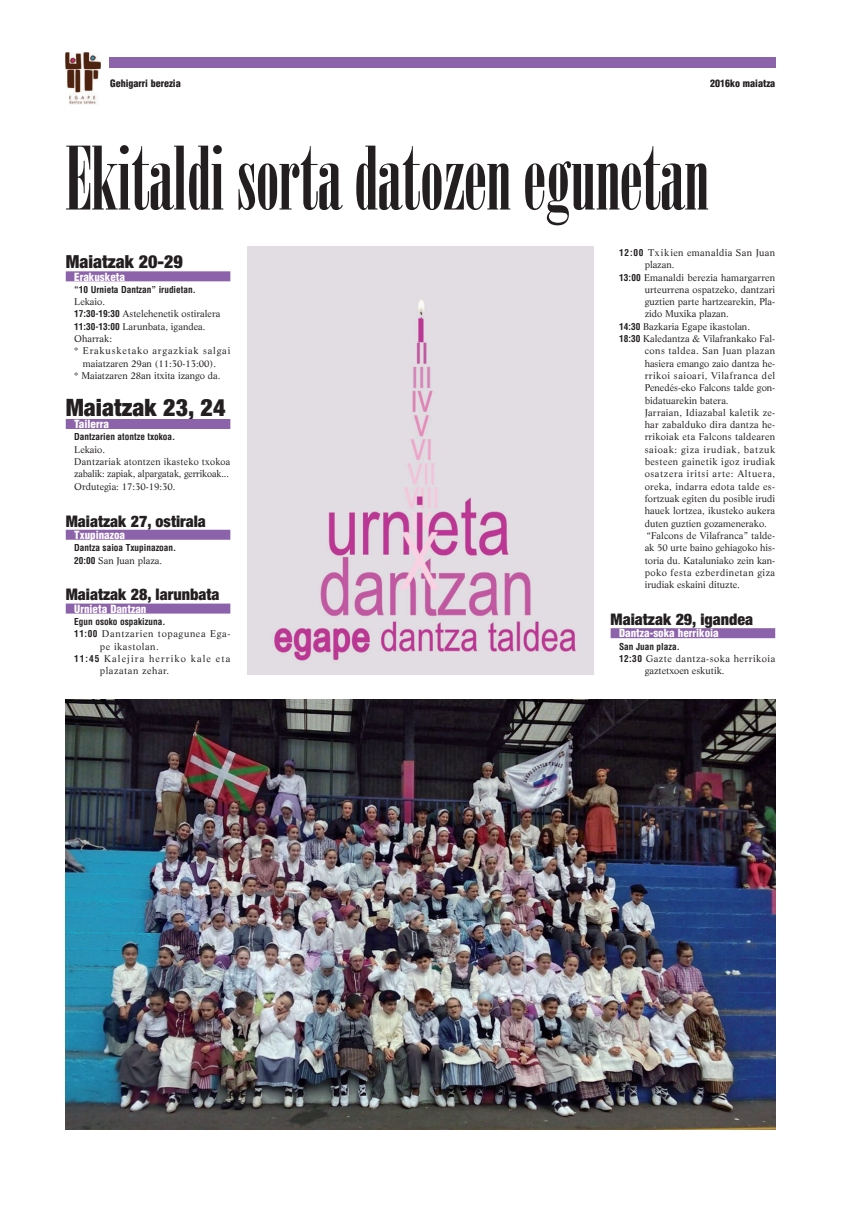
<style>
.page{position:relative;width:841px;height:1209px;background:#fff}
.page>*{position:absolute;margin:0;border:0;box-sizing:border-box;transform-origin:0 0}
.t1{font:87px "Onyx";letter-spacing:-.005em;color:#231f20}
.t2{font:900 condensed 24px "Helvetica Neue";color:#231f20}
.t3{font:900 condensed 18px "Helvetica Neue";color:#231f20}
.t4{font:900 condensed 16px "Helvetica Neue";color:#231f20}
.t5{font:900 condensed 11px "Helvetica";color:#fff}
.t6{font:900 condensed 10px "Helvetica";color:#231f20}
.t7{font:9.6px/12.3px "Life";letter-spacing:.01em;color:#231f20}
.t8{font:9.6px "Life";letter-spacing:.045em;color:#231f20}
.t9{font:9.6px/12.3px "Life";letter-spacing:.05em;color:#231f20}
.t10{font:9.6px "Life";letter-spacing:.03em;color:#231f20}
.t11{font:9.6px "Life";letter-spacing:.065em;color:#231f20}
.t12{font:9.6px "Life";letter-spacing:.085em;color:#231f20}
.t13{font:9.6px "Life";letter-spacing:.04em;color:#231f20}
.t14{font:9.6px "Life";letter-spacing:.115em;color:#231f20}
.t15{font:9.6px "Life";letter-spacing:.06em;color:#231f20}
.t16{font:9.6px "Life";letter-spacing:.055em;color:#231f20}
.t17{font:700 condensed 9.3px "Helvetica";color:#231f20}
.s1{font-family:"Helvetica";font-weight:700;font-stretch:condensed;font-size:9.3px}
</style>
<div class="page">
<div style="left:66px;top:57px;width:708px;height:10px;background:#8c62aa"></div>
<div style="left:66px;top:271px;width:164px;height:10px;background:#8c62aa"></div>
<div style="left:66px;top:419px;width:164px;height:10px;background:#8c62aa"></div>
<div style="left:66px;top:530px;width:164px;height:10px;background:#8c62aa"></div>
<div style="left:66px;top:603px;width:164px;height:10px;background:#8c62aa"></div>
<div style="left:610px;top:628px;width:164px;height:10px;background:#8c62aa"></div>
<img style="left:247px;top:247px;width:346px;height:427px">
<img style="left:66px;top:699px;width:708px;height:430px">
<div style="left:66px;top:53px;width:43px;height:52px;background:#fff"></div>
<img style="left:66px;top:53px;width:35px;height:52px">
<p class="t6" style="left:110px;top:80px;width:72px">Gehigarri berezia</p>
<p class="t6" style="left:709px;top:80px;width:66px">2016ko maiatza</p>
<h1 class="t1" style="left:66px;top:145px;width:645px">Ekitaldi sorta datozen egunetan</h1>
<h3 class="t3" style="left:66px;top:255px;width:119px">Maiatzak 20-29</h3>
<p class="t5" style="left:74px;top:272px;width:52px">Erakusketa</p>
<p class="t17" style="left:74px;top:286px;width:123px">“10 Urnieta Dantzan” irudietan.</p>
<p class="t7" style="left:74px;top:296px;width:32px">Lekaio.</p>
<p class="t7" style="left:74px;top:309px;width:147px"><span class="s1">17:30-19:30</span> Astelehenetik ostiralera</p>
<p class="t7" style="left:74px;top:321px;width:133px"><span class="s1">11:30-13:00</span> Larunbata, igandea.</p>
<p class="t7" style="left:74px;top:333px;width:39px">Oharrak:</p>
<p class="t12" style="left:74px;top:347px;width:157px">* Erakusketako argazkiak salgai</p>
<p class="t7" style="left:83px;top:358px;width:135px">maiatzaren 29an (11:30-13:00).</p>
<p class="t7" style="left:74px;top:370px;width:148px">* Maiatzaren 28an itxita izango da.</p>
<h2 class="t2" style="left:66px;top:399px;width:161px">Maiatzak 23, 24</h2>
<p class="t5" style="left:74px;top:420px;width:36px">Tailerra</p>
<p class="t17" style="left:74px;top:433px;width:102px">Dantzarien atontze txokoa.</p>
<p class="t7" style="left:74px;top:444px;width:157px">Lekaio.<br>Dantzariak atontzen ikasteko txokoa zabalik: zapiak, alpargatak, gerrikoak...<br>Ordutegia: 17:30-19:30.</p>
<h3 class="t4" style="left:66px;top:515px;width:142px">Maiatzak 27, ostirala</h3>
<p class="t5" style="left:74px;top:530px;width:52px">Txupinazoa</p>
<p class="t17" style="left:74px;top:544px;width:103px">Dantza saioa Txupinazoan.</p>
<p class="t7" style="left:74px;top:555px;width:89px"><span class="s1">20:00</span> San Juan plaza.</p>
<h3 class="t4" style="left:66px;top:589px;width:155px">Maiatzak 28, larunbata</h3>
<p class="t5" style="left:74px;top:604px;width:74px">Urnieta Dantzan</p>
<p class="t17" style="left:74px;top:618px;width:93px">Egun osoko ospakizuna.</p>
<p class="t11" style="left:74px;top:630px;width:157px"><span class="s1">11:00</span> Dantzarien topagunea Ega-</p>
<p class="t16" style="left:100px;top:642px;width:60px">pe ikastolan.</p>
<p class="t14" style="left:74px;top:654px;width:157px"><span class="s1">11:45</span> Kalejira herriko kale eta</p>
<p class="t16" style="left:100px;top:667px;width:71px">plazatan zehar.</p>
<p class="t13" style="left:618px;top:249px;width:157px"><span class="s1">12:00</span> Txikien emanaldia San Juan</p>
<p class="t7" style="left:644px;top:259px;width:31px">plazan.</p>
<p class="t7" style="left:618px;top:272px;width:157px"><span class="s1">13:00</span> Emanaldi berezia hamargarren</p>
<p class="t7" style="left:644px;top:284px;width:132px">urteurrena ospatzeko, dantzari</p>
<p class="t7" style="left:644px;top:296px;width:132px">guztien parte hartzearekin, Pla-</p>
<p class="t7" style="left:644px;top:309px;width:86px">zido Muxika plazan.</p>
<p class="t7" style="left:618px;top:321px;width:132px"><span class="s1">14:30</span> Bazkaria Egape ikastolan.</p>
<p class="t7" style="left:618px;top:333px;width:157px"><span class="s1">18:30</span> Kaledantza &amp; Vilafrankako Fal-</p>
<p class="t8" style="left:644px;top:347px;width:132px">cons taldea. San Juan plazan</p>
<p class="t7" style="left:644px;top:358px;width:132px">hasiera emango zaio dantza he-</p>
<p class="t9" style="left:644px;top:370px;width:132px">rrikoi saioari, Vilafranca del</p>
<p class="t7" style="left:644px;top:382px;width:132px">Penedés-eko Falcons talde gon-</p>
<p class="t7" style="left:644px;top:395px;width:85px">bidatuarekin batera.</p>
<p class="t10" style="left:644px;top:408px;width:132px">Jarraian, Idiazabal kaletik ze-</p>
<p class="t7" style="left:644px;top:419px;width:132px">har zabalduko dira dantza he-</p>
<p class="t7" style="left:644px;top:432px;width:132px">rrikoiak eta Falcons taldearen</p>
<p class="t11" style="left:644px;top:445px;width:132px">saioak: giza irudiak, batzuk</p>
<p class="t8" style="left:644px;top:458px;width:132px">besteen gainetik igoz irudiak</p>
<p class="t15" style="left:644px;top:470px;width:132px">osatzera iritsi arte: Altuera,</p>
<p class="t10" style="left:644px;top:482px;width:132px">oreka, indarra edota talde es-</p>
<p class="t7" style="left:644px;top:493px;width:132px">fortzuak egiten du posible irudi</p>
<p class="t7" style="left:644px;top:505px;width:132px">hauek lortzea, ikusteko aukera</p>
<p class="t7" style="left:644px;top:518px;width:124px">duten guztien gozamenerako.</p>
<p class="t7" style="left:646px;top:530px;width:130px">“Falcons de Vilafranca” talde-</p>
<p class="t7" style="left:644px;top:542px;width:132px">ak 50 urte baino gehiagoko his-</p>
<p class="t7" style="left:644px;top:555px;width:132px">toria du. Kataluniako zein kan-</p>
<p class="t8" style="left:644px;top:568px;width:132px">poko festa ezberdinetan giza</p>
<p class="t7" style="left:644px;top:579px;width:97px">irudiak eskaini dituzte.</p>
<h3 class="t4" style="left:610px;top:613px;width:144px">Maiatzak 29, igandea</h3>
<p class="t5" style="left:618px;top:629px;width:101px">Dantza-soka herrikoia</p>
<p class="t17" style="left:618px;top:642px;width:62px">San Juan plaza.</p>
<p class="t9" style="left:644px;top:653px;width:132px;text-indent:-26px"><span class="s1">12:30</span> Gazte dantza-soka herrikoia gaztetxoen eskutik.</p>
</div>
